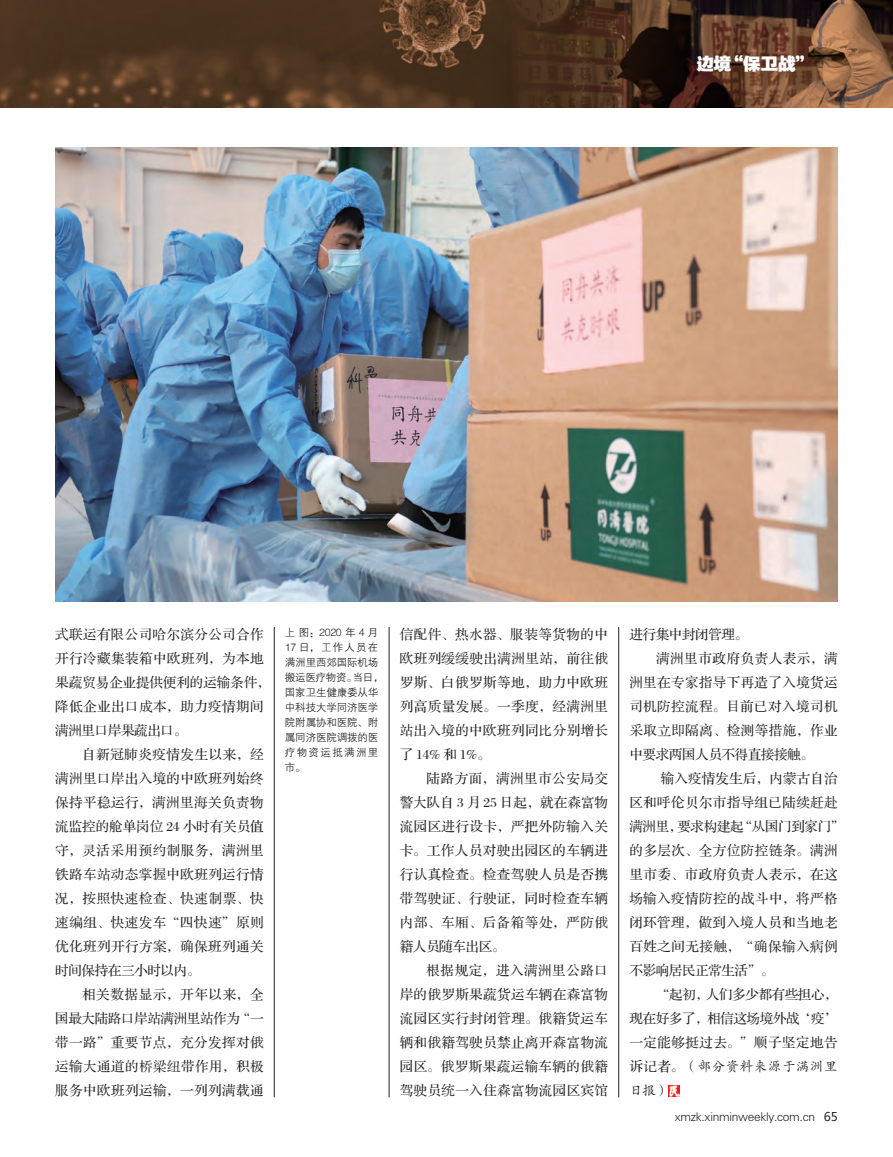
<style>
.page{position:relative;width:893px;height:1157px;background:#fff}
.page>*{position:absolute;margin:0;border:0;box-sizing:border-box;transform-origin:0 0}
.t1{font:18px "FZYDTHJW GB1 0";color:#fff}
.t2{font:13.5px "FZS3 JW GB1 0";letter-spacing:.035em;color:#231f20}
.t3{font:13.5px "FZS3 JW GB1 0";letter-spacing:-.025em;color:#231f20}
.t4{font:13.5px "FZKTJW GB1 0";letter-spacing:.04em;color:#231f20}
.t5{font:13.5px "FZS3 JW GB1 0";letter-spacing:-.005em;color:#231f20}
.t6{font:13.5px "FZS3 JW GB1 0";color:#231f20}
.t7{font:13.5px "FZS3 JW GB1 0";letter-spacing:.005em;color:#231f20}
.t8{font:13.5px "FZS3 JW GB1 0";letter-spacing:.01em;color:#231f20}
.t9{font:12px "FZXH1 JW GB1 0";letter-spacing:-.025em;color:#231f20}
.t10{font:10.5px/15px "FZZDXJW GB1 0";letter-spacing:-.01em;color:#231f20}
.s1{font-family:"FZS3 JW GB1 0"}
.s2{font-family:"Microsoft Ya Hei"}
</style>
<div class="page">
<img style="left:0;top:0;width:893px;height:108px">
<hr style="left:274px;top:627px;width:1px;height:470px;background:#231f20">
<hr style="left:389px;top:627px;width:1px;height:470px;background:#231f20">
<hr style="left:618px;top:627px;width:1px;height:470px;background:#231f20">
<svg style="left:669px;top:1085px;width:11px;height:11px"></svg>
<img style="left:55px;top:148px;width:783px;height:454px">
<h1 class="t1" style="left:696px;top:54px;width:119px">边境“保卫战”</h1>
<p class="t2" style="left:55px;top:627px;width:210px">式联运有限公司哈尔滨分公司合作</p>
<p class="t2" style="left:55px;top:651px;width:210px">开行冷藏集装箱中欧班列，为本地</p>
<p class="t5" style="left:55px;top:675px;width:217px">果蔬贸易企业提供便利的运输条件，</p>
<p class="t2" style="left:55px;top:699px;width:210px">降低企业出口成本，助力疫情期间</p>
<p class="t3" style="left:55px;top:723px;width:133px">满洲里口岸果蔬出口。</p>
<p class="t2" style="left:82px;top:747px;width:183px">自新冠肺炎疫情发生以来，经</p>
<p class="t2" style="left:55px;top:771px;width:210px">满洲里口岸出入境的中欧班列始终</p>
<p class="t2" style="left:55px;top:795px;width:210px">保持平稳运行，满洲里海关负责物</p>
<p class="t6" style="left:55px;top:819px;width:210px">流监控的舱单岗位 24 小时有关员值</p>
<p class="t2" style="left:55px;top:843px;width:210px">守，灵活采用预约制服务，满洲里</p>
<p class="t2" style="left:55px;top:867px;width:210px">铁路车站动态掌握中欧班列运行情</p>
<p class="t2" style="left:55px;top:891px;width:210px">况，按照快速检查、快速制票、快</p>
<p class="t2" style="left:55px;top:915px;width:210px">速编组、快速发车“四快速”原则</p>
<p class="t2" style="left:55px;top:939px;width:210px">优化班列开行方案，确保班列通关</p>
<p class="t3" style="left:55px;top:963px;width:147px">时间保持在三小时以内。</p>
<p class="t2" style="left:82px;top:987px;width:183px">相关数据显示，开年以来，全</p>
<p class="t3" style="left:55px;top:1011px;width:210px">国最大陆路口岸站满洲里站作为“一</p>
<p class="t2" style="left:55px;top:1035px;width:210px">带一路”重要节点，充分发挥对俄</p>
<p class="t2" style="left:55px;top:1059px;width:210px">运输大通道的桥梁纽带作用，积极</p>
<p class="t2" style="left:55px;top:1083px;width:210px">服务中欧班列运输，一列列满载通</p>
<p class="t10" style="left:285px;top:625px;width:100px">上图：2020 年 4 月<br>17 日，工作人员在满洲里西郊国际机场搬运医疗物资。当日，国家卫生健康委从华中科技大学同济医学院附属协和医院、附属同济医院调拨的医疗物资运抵满洲里市。</p>
<p class="t2" style="left:400px;top:627px;width:210px">信配件、热水器、服装等货物的中</p>
<p class="t2" style="left:400px;top:651px;width:210px">欧班列缓缓驶出满洲里站，前往俄</p>
<p class="t2" style="left:400px;top:675px;width:210px">罗斯、白俄罗斯等地，助力中欧班</p>
<p class="t2" style="left:400px;top:699px;width:210px">列高质量发展。一季度，经满洲里</p>
<p class="t2" style="left:400px;top:723px;width:210px">站出入境的中欧班列同比分别增长</p>
<p class="t2" style="left:400px;top:747px;width:92px">了 14% 和 1%。</p>
<p class="t2" style="left:426px;top:771px;width:183px">陆路方面，满洲里市公安局交</p>
<p class="t7" style="left:400px;top:795px;width:210px">警大队自 3 月 25 日起，就在森富物</p>
<p class="t2" style="left:400px;top:819px;width:210px">流园区进行设卡，严把外防输入关</p>
<p class="t2" style="left:400px;top:843px;width:210px">卡。工作人员对驶出园区的车辆进</p>
<p class="t2" style="left:400px;top:867px;width:210px">行认真检查。检查驾驶人员是否携</p>
<p class="t2" style="left:400px;top:891px;width:210px">带驾驶证、行驶证，同时检查车辆</p>
<p class="t2" style="left:400px;top:915px;width:210px">内部、车厢、后备箱等处，严防俄</p>
<p class="t3" style="left:400px;top:939px;width:107px">籍人员随车出区。</p>
<p class="t2" style="left:426px;top:963px;width:183px">根据规定，进入满洲里公路口</p>
<p class="t2" style="left:400px;top:987px;width:210px">岸的俄罗斯果蔬货运车辆在森富物</p>
<p class="t2" style="left:400px;top:1011px;width:210px">流园区实行封闭管理。俄籍货运车</p>
<p class="t2" style="left:400px;top:1035px;width:210px">辆和俄籍驾驶员禁止离开森富物流</p>
<p class="t2" style="left:400px;top:1059px;width:210px">园区。俄罗斯果蔬运输车辆的俄籍</p>
<p class="t2" style="left:400px;top:1083px;width:210px">驾驶员统一入住森富物流园区宾馆</p>
<p class="t3" style="left:629px;top:627px;width:120px">进行集中封闭管理。</p>
<p class="t2" style="left:656px;top:651px;width:183px">满洲里市政府负责人表示，满</p>
<p class="t2" style="left:629px;top:675px;width:210px">洲里在专家指导下再造了入境货运</p>
<p class="t2" style="left:629px;top:699px;width:210px">司机防控流程。目前已对入境司机</p>
<p class="t2" style="left:629px;top:723px;width:210px">采取立即隔离、检测等措施，作业</p>
<p class="t3" style="left:629px;top:747px;width:186px">中要求两国人员不得直接接触。</p>
<p class="t8" style="left:661px;top:771px;width:178px">输入疫情发生后，内蒙古自治</p>
<p class="t2" style="left:629px;top:795px;width:210px">区和呼伦贝尔市指导组已陆续赶赴</p>
<p class="t3" style="left:629px;top:819px;width:217px">满洲里，要求构建起“从国门到家门”</p>
<p class="t2" style="left:629px;top:843px;width:210px">的多层次、全方位防控链条。满洲</p>
<p class="t2" style="left:629px;top:867px;width:210px">里市委、市政府负责人表示，在这</p>
<p class="t2" style="left:629px;top:891px;width:210px">场输入疫情防控的战斗中，将严格</p>
<p class="t2" style="left:629px;top:915px;width:210px">闭环管理，做到入境人员和当地老</p>
<p class="t2" style="left:629px;top:939px;width:210px">百姓之间无接触，“确保输入病例</p>
<p class="t3" style="left:629px;top:963px;width:147px">不影响居民正常生活”。</p>
<p class="t3" style="left:656px;top:987px;width:183px">“起初，人们多少都有些担心，</p>
<p class="t3" style="left:629px;top:1011px;width:210px">现在好多了，相信这场境外战‘疫’</p>
<p class="t2" style="left:629px;top:1035px;width:210px">一定能够挺过去。”顺子坚定地告</p>
<p class="t4" style="left:629px;top:1059px;width:210px"><span class="s1">诉记者。</span>（部分资料来源于满洲里</p>
<p class="t4" style="left:629px;top:1083px;width:41px">日报）</p>
<p class="t9" style="left:675px;top:1109px;width:164px">xmzk.xinminweekly.com.cn <span class="s2">65</span></p>
</div>
